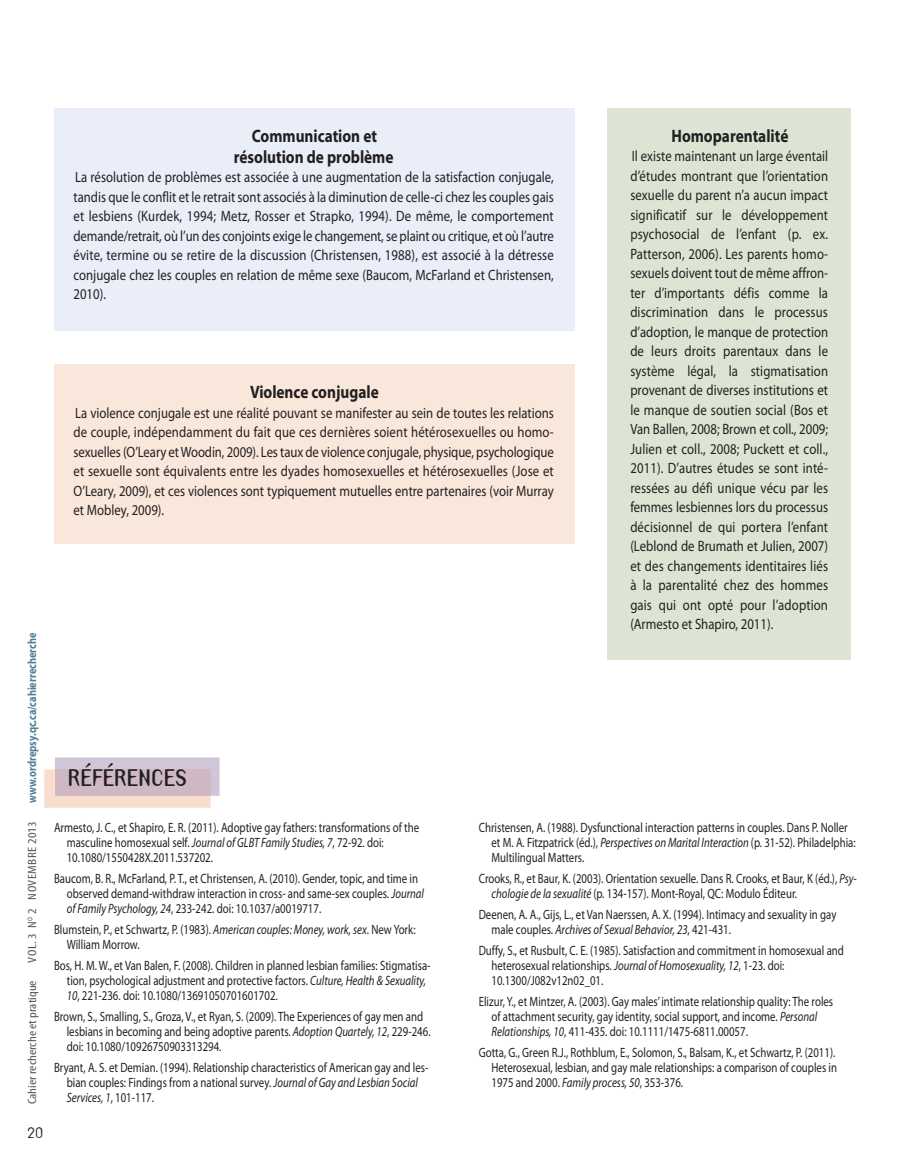
<style>
.page{position:relative;width:905px;height:1161px;background:#fff}
.page>*{position:absolute;margin:0;border:0;box-sizing:border-box;transform-origin:0 0}
.t1{font:700 21px "Template Gothic";color:#231f20}
.t2{font:700 18px/21px "Myriad Pro";color:#231f20;text-align:center;scale:.85 1}
.t3{font:15px/19.5px "Myriad Pro";color:#231f20;text-align:justify;scale:.85 1}
.t4{font:15px "Template Gothic";color:#231f20}
.t5{font:13.5px/15px "Myriad Pro";color:#231f20;scale:.8 1}
.t6{font:700 12.15px "Myriad Pro";color:#527d97;scale:.85 1}
.t7{font:condensed 12px "Myriad Pro";color:#58595b;scale:1.2 1}
.t8{font:condensed 12px "Myriad Pro";letter-spacing:.03em;color:#58595b;scale:1.2 1}
.s1{font-style:italic}
</style>
<div class="page">
<div style="left:54px;top:364px;width:520px;height:180px;background:#fae7db"></div>
<div style="left:608px;top:108px;width:242px;height:552px;background:#dce5d4"></div>
<svg style="left:44px;top:758px;width:175px;height:50px;background:#e6d4d5"></svg>
<div style="left:55px;top:769px;width:155px;height:27px;background:#cfb8c3"></div>
<div style="left:54px;top:108px;width:520px;height:223px;background:#e9eef8"></div>
<p class="t6" style="left:27px;top:803px;width:202px;rotate:-90deg">www.ordrepsy.qc.ca/cahierrecherche</p>
<p class="t8" style="left:28px;top:963px;width:119px;rotate:-90deg">VOL. 3 N<sup>O</sup> 2 NOVEMBRE 2013</p>
<p class="t7" style="left:28px;top:1104px;width:104px;rotate:-90deg">Cahier recherche et pratique</p>
<p class="t4" style="left:27px;top:1125px;width:18px">20</p>
<h2 class="t2" style="left:234px;top:127px;width:189px">Communication et résolution de problème</h2>
<p class="t3" style="left:73px;top:169px;width:566px">La résolution de problèmes est associée à une augmentation de la satisfaction conjugale, tandis que le conflit et le retrait sont associés à la diminution de celle-ci chez les couples gais et lesbiens (Kurdek, 1994; Metz, Rosser et Strapko, 1994). De même, le comportement demande/retrait, où l’un des conjoints exige le changement, se plaint ou critique, et où l’autre évite, termine ou se retire de la discussion (Christensen, 1988), est associé à la détresse conjugale chez les couples en relation de même sexe (Baucom, McFarland et Christensen, 2010).</p>
<h2 class="t2" style="left:250px;top:383px;width:153px">Violence conjugale</h2>
<p class="t3" style="left:73px;top:404px;width:566px">La violence conjugale est une réalité pouvant se manifester au sein de toutes les relations de couple, indépendamment du fait que ces dernières soient hétérosexuelles ou homo&shy;sexuelles (O’Leary et Woodin, 2009). Les taux de violence conjugale, physique, psychologique et sexuelle sont équivalents entre les dyades homosexuelles et hétérosexuelles (Jose et O’Leary, 2009), et ces violences sont typiquement mutuelles entre partenaires (voir Murray et Mobley, 2009).</p>
<h1 class="t1" style="left:68px;top:769px;width:121px">RÉFÉRENCES</h1>
<h2 class="t2" style="left:671px;top:127px;width:139px">Homoparentalité</h2>
<p class="t3" style="left:630px;top:148px;width:234px">Il existe maintenant un large éventail d’études montrant que l’orientation sexuelle du parent n’a aucun impact significatif sur le développement psychosocial de l’enfant (p. ex.<br>Patterson, 2006). Les parents homo&shy;sexuels doivent tout de même affron&shy;ter d’importants défis comme la discrimination dans le processus d’adoption, le manque de protection de leurs droits parentaux dans le système légal, la stigmatisation provenant de diverses institutions et le manque de soutien social (Bos et Van Ballen, 2008; Brown et coll., 2009; Julien et coll., 2008; Puckett et coll., 2011). D’autres études se sont inté&shy;ressées au défi unique vécu par les femmes lesbiennes lors du processus décisionnel de qui portera l’enfant (Leblond de Brumath et Julien, 2007) et des changements identitaires liés à la parentalité chez des hommes gais qui ont opté pour l’adoption (Armesto et Shapiro, 2011).</p>
<p class="t5" style="left:67px;top:821px;width:442px;text-indent:-13px">Armesto, J. C., et Shapiro, E. R. (2011). Adoptive gay fathers: transformations of the masculine homosexual self. <span class="s1">Journal of GLBT Family Studies, 7</span>, 72-92. doi:<br>10.1080/1550428X.2011.537202.</p>
<p class="t5" style="left:67px;top:872px;width:448px;text-indent:-13px">Baucom, B. R., McFarland, P. T., et Christensen, A. (2010). Gender, topic, and time in observed demand-withdraw interaction in cross- and same-sex couples. <span class="s1">Journal of Family Psychology, 24</span>, 233-242. doi: 10.1037/a0019717.</p>
<p class="t5" style="left:67px;top:923px;width:437px;text-indent:-13px">Blumstein, P., et Schwartz, P. (1983). <span class="s1">American couples: Money, work, sex</span>. New York:<br>William Morrow.</p>
<p class="t5" style="left:67px;top:959px;width:456px;text-indent:-13px">Bos, H. M. W., et Van Balen, F. (2008). Children in planned lesbian families: Stigmatisa&shy;tion, psychological adjustment and protective factors. <span class="s1">Culture, Health &amp; Sexuality,<br>10</span>, 221-236. doi: 10.1080/13691050701601702.</p>
<p class="t5" style="left:67px;top:1010px;width:456px;text-indent:-13px">Brown, S., Smalling, S., Groza, V., et Ryan, S. (2009). The Experiences of gay men and lesbians in becoming and being adoptive parents. <span class="s1">Adoption Quartely, 12</span>, 229-246. doi: 10.1080/10926750903313294.</p>
<p class="t5" style="left:67px;top:1061px;width:453px;text-indent:-13px">Bryant, A. S. et Demian. (1994). Relationship characteristics of American gay and les&shy;bian couples: Findings from a national survey. <span class="s1">Journal of Gay and Lesbian Social<br>Services, 1</span>, 101-117.</p>
<p class="t5" style="left:491px;top:821px;width:456px;text-indent:-13px">Christensen, A. (1988). Dysfunctional interaction patterns in couples. Dans P. Noller et M. A. Fitzpatrick (éd.), <span class="s1">Perspectives on Marital Interaction</span> (p. 31-52). Philadelphia:<br>Multilingual Matters.</p>
<p class="t5" style="left:491px;top:872px;width:458px;text-indent:-13px">Crooks, R., et Baur, K. (2003). Orientation sexuelle. Dans R. Crooks, et Baur, K (éd.), <span class="s1">Psy&shy;chologie de la sexualité</span> (p. 134-157). Mont-Royal, QC: Modulo Éditeur.</p>
<p class="t5" style="left:491px;top:908px;width:432px;text-indent:-13px">Deenen, A. A., Gijs, L., et Van Naerssen, A. X. (1994). Intimacy and sexuality in gay male couples. <span class="s1">Archives of Sexual Behavior, 23</span>, 421-431.</p>
<p class="t5" style="left:491px;top:944px;width:442px;text-indent:-13px">Duffy, S., et Rusbult, C. E. (1985). Satisfaction and commitment in homosexual and heterosexual relationships. <span class="s1">Journal of Homosexuality, 12</span>, 1-23. doi:<br>10.1300/J082v12n02_01.</p>
<p class="t5" style="left:491px;top:995px;width:428px;text-indent:-13px">Elizur, Y., et Mintzer, A. (2003). Gay males’ intimate relationship quality: The roles of attachment security, gay identity, social support, and income. <span class="s1">Personal<br>Relationships, 10</span>, 411-435. doi: 10.1111/1475-6811.00057.</p>
<p class="t5" style="left:491px;top:1046px;width:433px;text-indent:-13px">Gotta, G., Green R.J., Rothblum, E., Solomon, S., Balsam, K., et Schwartz, P. (2011).<br>Heterosexual, lesbian, and gay male relationships: a comparison of couples in<br>1975 and 2000. <span class="s1">Family process, 50</span>, 353-376.</p>
</div>
